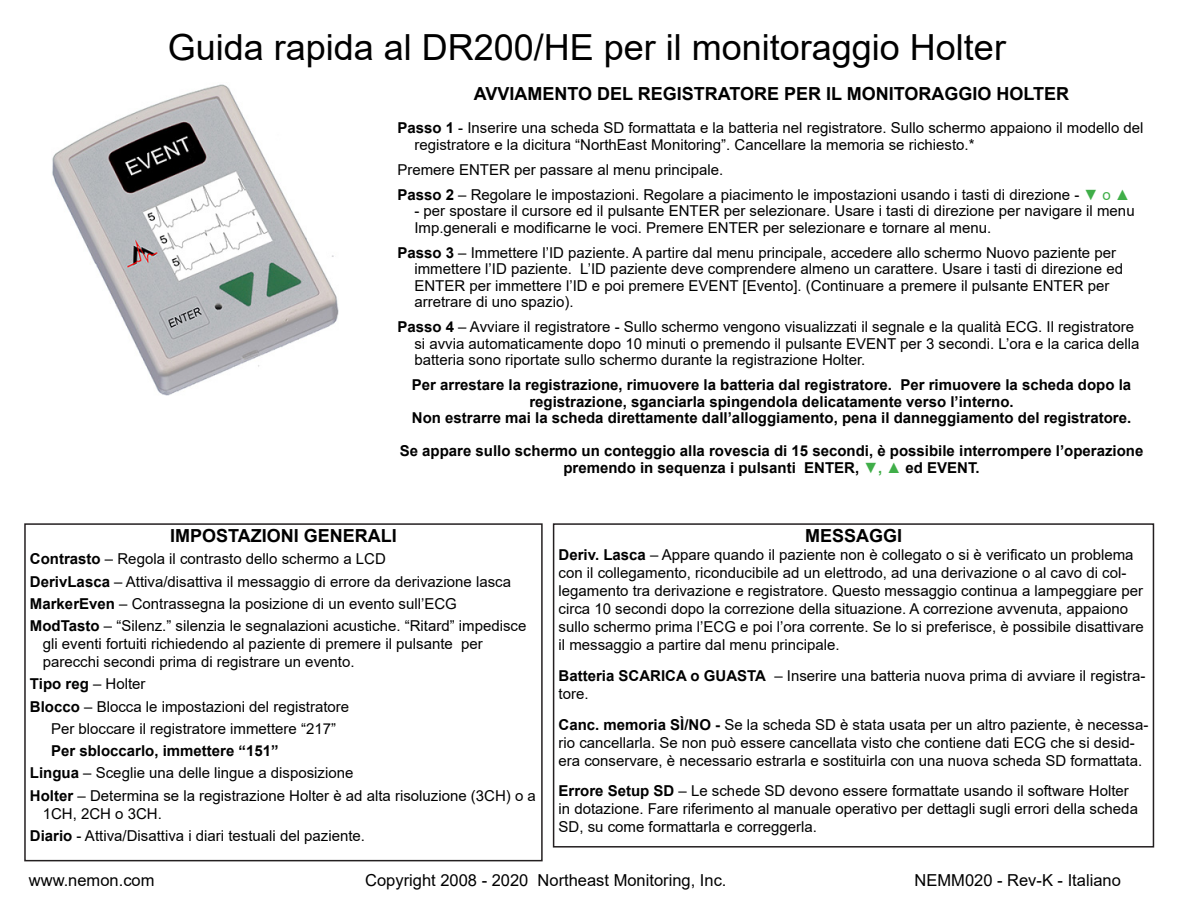
<style>
.page{position:relative;width:1188px;height:918px;background:#fff}
.page>*{position:absolute;margin:0;border:0;box-sizing:border-box;transform-origin:0 0}
.t1{font:36px "Arial";color:#000}
.t2{font:700 18px "Arial";color:#000}
.t3{font:16.5px "Arial";color:#000}
.t4{font:15px/18px "Arial";color:#000}
.t5{font:700 15px/16.5px "Arial";color:#000;text-align:center}
.s1{font-weight:700}
.s2{color:#40ae49}
.s3{font-weight:400}
</style>
<div class="page">
<img style="left:52px;top:84px;width:286px;height:312px">
<div style="left:553px;top:523px;width:601px;height:325px;border:2px solid #231f20"></div>
<div style="left:24px;top:523px;width:519px;height:338px;border:2px solid #231f20"></div>
<p class="t1" style="left:168px;top:23px;width:840px">Guida rapida al DR200/HE per il monitoraggio Holter</p>
<p class="t2" style="left:474px;top:81px;width:597px">AVVIAMENTO DEL REGISTRATORE PER IL MONITORAGGIO HOLTER</p>
<p class="t4" style="left:414px;top:120px;width:731px;line-height:16.5px;text-indent:-17px"><span class="s1">Passo 1</span> - Inserire una scheda SD formattata e la batteria nel registratore. Sullo schermo appaiono il modello del registratore e la dicitura “NorthEast Monitoring”. Cancellare la memoria se richiesto.*</p>
<p class="t4" style="left:397px;top:160px;width:327px">Premere ENTER per passare al menu principale.</p>
<p class="t4" style="left:397px;top:185px;width:734px"><span class="s1">Passo 2</span> – Regolare le impostazioni. Regolare a piacimento le impostazioni usando i tasti di direzione - <span class="s2">▼ o ▲</span></p>
<p class="t4" style="left:414px;top:203px;width:722px;line-height:16.5px">- per spostare il cursore ed il pulsante ENTER per selezionare. Usare i tasti di direzione per navigare il menu<br>Imp.generali e modificarne le voci. Premere ENTER per selezionare e tornare al menu.</p>
<p class="t4" style="left:414px;top:244px;width:710px;line-height:16.5px;text-indent:-17px"><span class="s1">Passo 3</span> – Immettere l’ID paziente. A partire dal menu principale, accedere allo schermo Nuovo paziente per immettere l’ID paziente. L’ID paziente deve comprendere almeno un carattere. Usare i tasti di direzione ed ENTER per immettere l’ID e poi premere EVENT [Evento]. (Continuare a premere il pulsante ENTER per arretrare di uno spazio).</p>
<p class="t4" style="left:414px;top:319px;width:727px;line-height:16.5px;text-indent:-17px"><span class="s1">Passo 4</span> – Avviare il registratore - Sullo schermo vengono visualizzati il segnale e la qualità ECG. Il registratore si avvia automaticamente dopo 10 minuti o premendo il pulsante EVENT per 3 secondi. L’ora e la carica della batteria sono riportate sullo schermo durante la registrazione Holter.</p>
<p class="t5" style="left:412px;top:377px;width:721px">Per arrestare la registrazione, rimuovere la batteria dal registratore. Per rimuovere la scheda dopo la registrazione, sganciarla spingendola delicatamente verso l’interno.</p>
<p class="t5" style="left:412px;top:410px;width:721px">Non estrarre mai la scheda direttamente dall’alloggiamento, pena il danneggiamento del registratore.</p>
<p class="t5" style="left:400px;top:443px;width:745px">Se appare sullo schermo un conteggio alla rovescia di 15 secondi, è possibile interrompere l’operazione premendo in sequenza i pulsanti ENTER, <span class="s2">▼, ▲</span> ed EVENT.</p>
<p class="t2" style="left:170px;top:523px;width:228px">IMPOSTAZIONI GENERALI</p>
<p class="t4" style="left:30px;top:550px;width:357px"><span class="s1">Contrasto</span> – Regola il contrasto dello schermo a LCD</p>
<p class="t4" style="left:30px;top:572px;width:483px"><span class="s1">DerivLasca</span> – Attiva/disattiva il messaggio di errore da derivazione lasca</p>
<p class="t4" style="left:30px;top:595px;width:428px"><span class="s1">MarkerEven</span> – Contrassegna la posizione di un evento sull’ECG</p>
<p class="t4" style="left:43px;top:617px;width:485px;text-indent:-13px"><span class="s1">ModTasto</span> – “Silenz.” silenzia le segnalazioni acustiche. “Ritard” impedisce gli eventi fortuiti richiedendo al paziente di premere il pulsante per parecchi secondi prima di registrare un evento.</p>
<p class="t5" style="left:30px;top:676px;width:117px">Tipo reg <span class="s3">– Holter</span></p>
<p class="t4" style="left:30px;top:697px;width:321px"><span class="s1">Blocco</span> – Blocca le impostazioni del registratore</p>
<p class="t4" style="left:51px;top:720px;width:287px">Per bloccare il registratore immettere “217”</p>
<p class="t5" style="left:51px;top:743px;width:229px">Per sbloccarlo, immettere “151”</p>
<p class="t4" style="left:30px;top:764px;width:325px"><span class="s1">Lingua</span> – Sceglie una delle lingue a disposizione</p>
<p class="t4" style="left:43px;top:786px;width:495px;text-indent:-13px"><span class="s1">Holter</span> – Determina se la registrazione Holter è ad alta risoluzione (3CH) o a<br>1CH, 2CH o 3CH.</p>
<p class="t4" style="left:30px;top:827px;width:337px"><span class="s1">Diario</span> - Attiva/Disattiva i diari testuali del paziente.</p>
<p class="t2" style="left:805px;top:523px;width:99px">MESSAGGI</p>
<p class="t4" style="left:559px;top:546px;width:587px"><span class="s1">Deriv. Lasca</span> – Appare quando il paziente non è collegato o si è verificato un problema con il collegamento, riconducibile ad un elettrodo, ad una derivazione o al cavo di col&shy;legamento tra derivazione e registratore. Questo messaggio continua a lampeggiare per circa 10 secondi dopo la correzione della situazione. A correzione avvenuta, appaiono sullo schermo prima l’ECG e poi l’ora corrente. Se lo si preferisce, è possibile disattivare il messaggio a partire dal menu principale.</p>
<p class="t4" style="left:559px;top:667px;width:588px"><span class="s1">Batteria SCARICA o GUASTA</span> – Inserire una batteria nuova prima di avviare il registra&shy;tore.</p>
<p class="t4" style="left:559px;top:715px;width:591px"><span class="s1">Canc. memoria SÌ/NO -</span> Se la scheda SD è stata usata per un altro paziente, è necessa&shy;rio cancellarla. Se non può essere cancellata visto che contiene dati ECG che si desid&shy;era conservare, è necessario estrarla e sostituirla con una nuova scheda SD formattata.</p>
<p class="t4" style="left:559px;top:782px;width:581px"><span class="s1">Errore Setup SD</span> – Le schede SD devono essere formattate usando il software Holter in dotazione. Fare riferimento al manuale operativo per dettagli sugli errori della scheda<br>SD, su come formattarla e correggerla.</p>
<p class="t3" style="left:29px;top:869px;width:127px">www.nemon.com</p>
<p class="t3" style="left:365px;top:869px;width:363px">Copyright 2008 - 2020 Northeast Monitoring, Inc.</p>
<p class="t3" style="left:915px;top:869px;width:208px">NEMM020 - Rev-K - Italiano</p>
</div>
